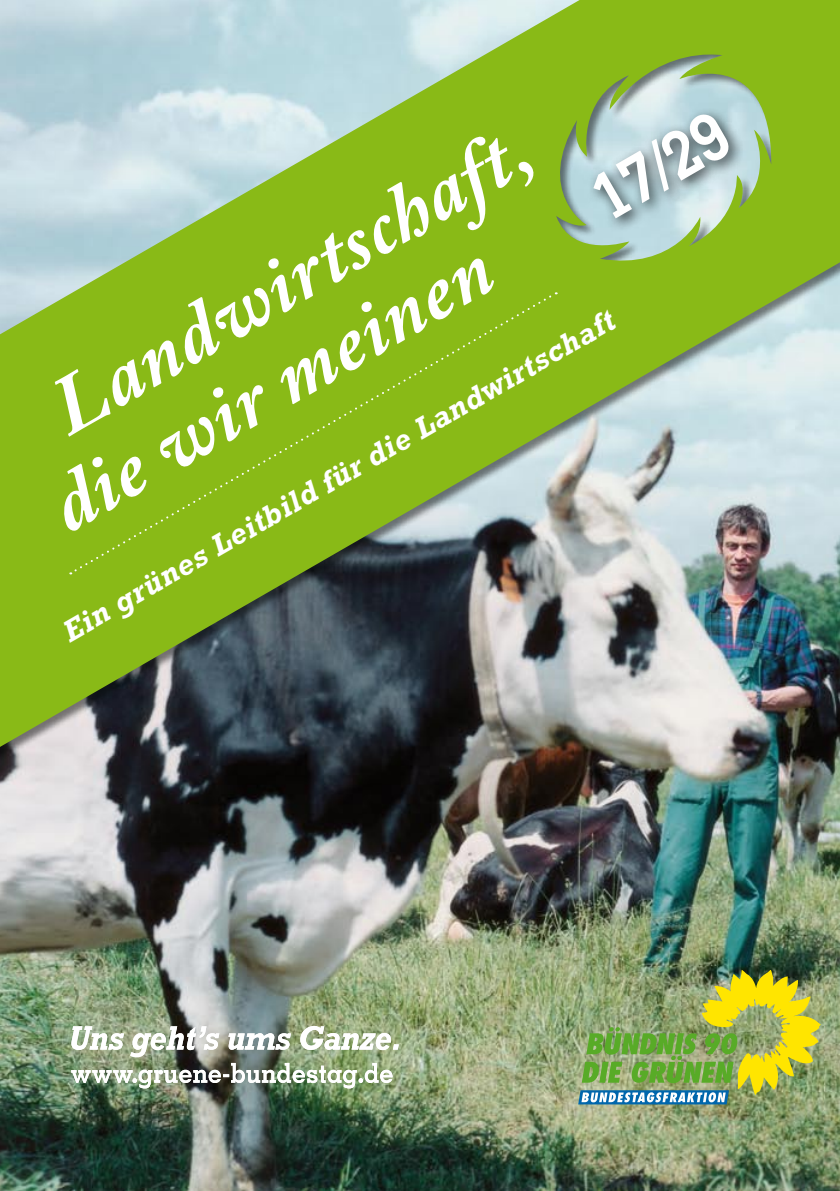
<style>
.page{position:relative;width:840px;height:1191px;background:#fff}
.page>*{position:absolute;margin:0;border:0;box-sizing:border-box;transform-origin:0 0}
.t1{font:italic 700 80.8px/84px "Adobe Caslon Pro";color:#fff}
.t2{font:700 66px "Gruene Memphis Std";color:#fff}
.t3{font:italic 700 30.4px "Rockwell Std";color:#fff}
</style>
<div class="page">
<img style="left:0;top:0;width:839px;height:1191px">
<div style="left:584px;top:106px;width:158px;height:126px;background:#000;opacity:.75"></div>
<img style="left:71px;top:1026px;width:327px;height:31px">
<img style="left:71px;top:1063px;width:321px;height:25px">
<img style="left:578px;top:969px;width:242px;height:135px">
<svg style="left:73px;top:292px;width:482px;height:281px;background:#88b328"></svg>
<h2 class="t2" style="left:576px;top:166px;width:147px;rotate:-30deg">17/29</h2>
<h1 class="t1" style="left:-7px;top:400px;width:589px;text-indent:48px;rotate:-30deg">Landwirtschaft, die wir meinen</h1>
<p class="t3" style="left:56px;top:618px;width:633px;rotate:-30deg">Ein grünes Leitbild für die Landwirtschaft</p>
</div>
